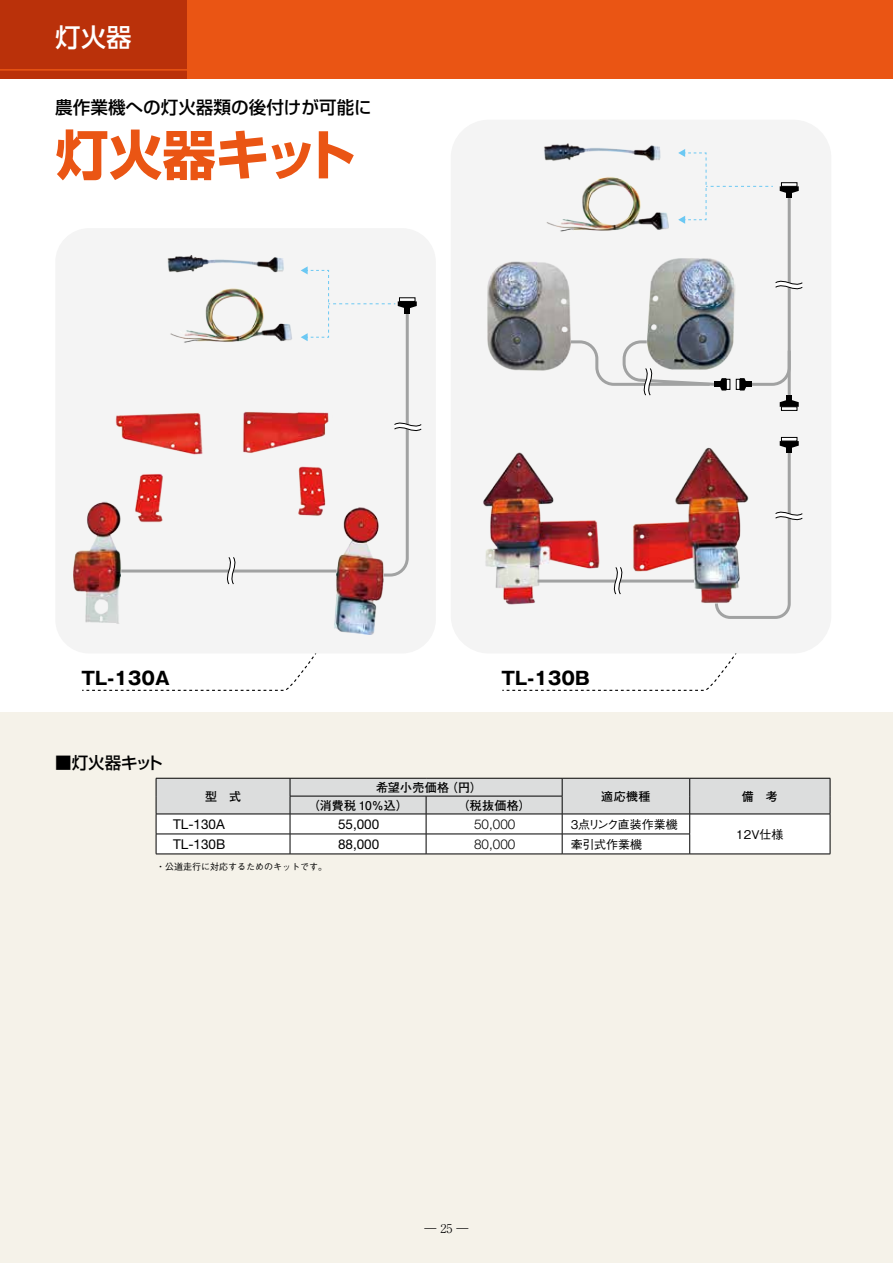
<style>
.page{position:relative;width:893px;height:1263px;background:#fff}
.page>*{position:absolute;margin:0;border:0;box-sizing:border-box;transform-origin:0 0}
.t1{font:700 53.55px "Shin Go Pro";color:#ea5514}
.t2{font:500 25.5px "UD Shin Go Pro";color:#fff}
.t3{font:700 18px "Gothic MB101 Pro";color:#000}
.t4{font:500 17.55px "Shin Go Pro";color:#000}
.t5{font:500 16.5px "Shin Go Pro";letter-spacing:-.01em;color:#000}
.t6{font:13.5px "Helvetica Neue LT Pro";color:#000}
.t7{font:13.5px "Helvetica Neue LT 45 Lt";color:#000}
.t8{font:700 12px "Futo Go B101 Pro";letter-spacing:.025em;color:#000}
.t9{font:500 12px "Gothic BBB Pro";color:#000}
.t10{font:300 12px "Ryumin Pro";color:#000}
.t11{font:500 9px "Gothic BBB Pro";color:#000}
</style>
<div class="page">
<div style="left:0;top:712px;width:892px;height:551px;background:#f5f2e9"></div>
<div style="left:0;top:0;width:893px;height:79px;background:#ea5514"></div>
<div style="left:0;top:0;width:187px;height:79px;background:#ba310a"></div>
<hr style="left:0;top:69px;width:189px;height:2px;background:#ea5514">
<svg style="left:82px;top:653px;width:235px;height:38px"></svg>
<svg style="left:502px;top:653px;width:235px;height:38px"></svg>
<div style="left:55px;top:228px;width:381px;height:425px;background:#f4f4f4;border-radius:34px"></div>
<img style="left:74px;top:415px;width:301px;height:219px">
<img style="left:167px;top:255px;width:117px;height:11px">
<svg style="left:121px;top:266px;width:301px;height:365px"></svg>
<div style="left:451px;top:120px;width:380px;height:533px;background:#f4f4f4;border-radius:38px"></div>
<img style="left:483px;top:452px;width:119px;height:153px">
<img style="left:633px;top:447px;width:80px;height:156px">
<img style="left:487px;top:268px;width:84px;height:103px">
<img style="left:647px;top:258px;width:88px;height:101px">
<img style="left:497px;top:143px;width:213px;height:125px">
<hr style="left:788px;top:194px;width:3px;height:201px;background:#a1a2a2">
<svg style="left:678px;top:149px;width:95px;height:75px"></svg>
<hr style="left:538px;top:579px;width:156px;height:3px;background:#a1a2a2">
<svg style="left:611px;top:567px;width:15px;height:28px"></svg>
<svg style="left:775px;top:278px;width:28px;height:14px"></svg>
<div style="left:781px;top:437px;width:16px;height:4px;border:1px solid #000"></div>
<img style="left:713px;top:441px;width:90px;height:178px">
<div style="left:787px;top:189px;width:5px;height:9px;background:#000"></div>
<hr style="left:781px;top:183px;width:16px;height:3px;background:#fff">
<div style="left:781px;top:182px;width:16px;height:5px;border:1px solid #000"></div>
<svg style="left:780px;top:186px;width:19px;height:8px"></svg>
<div style="left:787px;top:395px;width:5px;height:9px;background:#000"></div>
<hr style="left:781px;top:407px;width:16px;height:3px;background:#fff">
<div style="left:781px;top:406px;width:16px;height:5px;border:1px solid #000"></div>
<svg style="left:780px;top:399px;width:19px;height:8px"></svg>
<div style="left:736px;top:379px;width:4px;height:11px;border:1px solid #000"></div>
<svg style="left:740px;top:348px;width:51px;height:42px"></svg>
<div style="left:726px;top:379px;width:4px;height:11px;border:1px solid #000"></div>
<svg style="left:568px;top:339px;width:158px;height:57px"></svg>
<hr style="left:690px;top:854px;width:140px;height:1px;background:#000">
<svg style="left:156px;top:778px;width:675px;height:76px;background:#e1e2e2"></svg>
<hr style="left:156px;top:854px;width:134px;height:1px;background:#000">
<hr style="left:290px;top:854px;width:136px;height:1px;background:#000">
<hr style="left:426px;top:854px;width:136px;height:1px;background:#000">
<hr style="left:562px;top:854px;width:128px;height:1px;background:#000">
<h2 class="t2" style="left:55px;top:16px;width:78px">灯火器</h2>
<h3 class="t4" style="left:55px;top:93px;width:318px">農作業機への灯火器類の後付けが可能に</h3>
<h1 class="t1" style="left:55px;top:112px;width:303px">灯火器キット</h1>
<h3 class="t3" style="left:81px;top:663px;width:90px">TL-130A</h3>
<h3 class="t3" style="left:502px;top:663px;width:90px">TL-130B</h3>
<h3 class="t5" style="left:55px;top:749px;width:109px">■灯火器キット</h3>
<p class="t8" style="left:205px;top:786px;width:37px">型　式</p>
<p class="t8" style="left:376px;top:777px;width:108px">希望小売価格（円）</p>
<p class="t8" style="left:308px;top:795px;width:102px">（消費税 10％込）</p>
<p class="t8" style="left:457px;top:795px;width:75px">（税抜価格）</p>
<p class="t8" style="left:601px;top:786px;width:51px">適応機種</p>
<p class="t8" style="left:742px;top:786px;width:37px">備　考</p>
<p class="t6" style="left:173px;top:816px;width:53px">TL-130A</p>
<p class="t6" style="left:338px;top:816px;width:43px">55,000</p>
<p class="t7" style="left:474px;top:816px;width:43px">50,000</p>
<p class="t9" style="left:571px;top:814px;width:109px">3点リンク直装作業機</p>
<p class="t6" style="left:173px;top:836px;width:54px">TL-130B</p>
<p class="t6" style="left:338px;top:836px;width:43px">88,000</p>
<p class="t7" style="left:474px;top:836px;width:43px">80,000</p>
<p class="t9" style="left:571px;top:834px;width:73px">牽引式作業機</p>
<p class="t11" style="left:156px;top:859px;width:172px">・公道走行に対応するためのキットです。</p>
<p class="t9" style="left:736px;top:824px;width:49px">12V仕様</p>
<p class="t10" style="left:424px;top:1219px;width:45px">― 25 ―</p>
</div>
